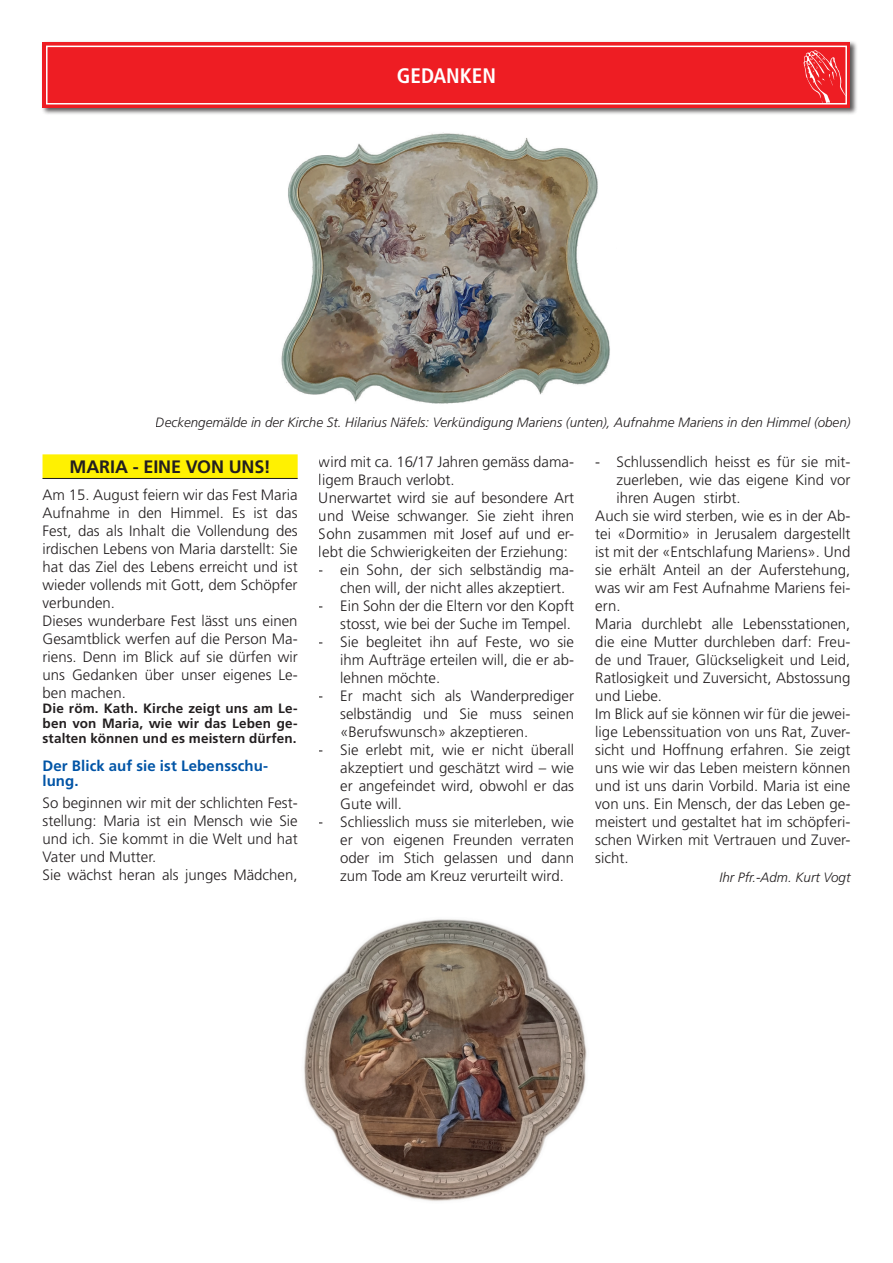
<style>
.page{position:relative;width:893px;height:1263px;background:#fff}
.page>*{position:absolute;margin:0;border:0;box-sizing:border-box;transform-origin:0 0}
.t1{font:700 condensed 21px "Frutiger LT Pro";color:#fff}
.t2{font:700 18px "Frutiger LT Pro";letter-spacing:-.005em;color:#231f20}
.t3{font:300 15px/18px "Frutiger LT Std";color:#231f20}
.t4{font:300 15px/18px "Frutiger LT Pro";color:#231f20;text-align:justify}
.t5{font:700 15px/15px "Frutiger LT Pro";letter-spacing:.005em;color:#0154a6}
.t6{font:italic 300 13.5px "Frutiger LT Pro";color:#231f20}
.t7{font:700 13.5px/15px "Frutiger LT Pro";letter-spacing:.01em;color:#231f20;text-align:justify}
.s1{font-family:"Frutiger LT Std"}
</style>
<div class="page">
<div style="left:41px;top:40px;width:817px;height:75px;background:#231f20;opacity:.75"></div>
<div style="left:43px;top:42px;width:807px;height:66px;background:#ee1d23"></div>
<div style="left:46px;top:46px;width:801px;height:58px;border:2px solid #fff"></div>
<svg style="left:804px;top:50px;width:42px;height:54px"></svg>
<div style="left:43px;top:454px;width:255px;height:24px;background:#fff101"></div>
<hr style="left:43px;top:478px;width:255px;height:1px;background:#231f20">
<img style="left:304px;top:919px;width:283px;height:282px">
<img style="left:281px;top:132px;width:329px;height:272px">
<p class="t1" style="left:397px;top:63px;width:101px">GEDANKEN</p>
<p class="t6" style="left:156px;top:415px;width:696px">Deckengemälde in der Kirche St. Hilarius Näfels: Verkündigung Mariens (unten), Aufnahme Mariens in den Himmel (oben)</p>
<p class="t2" style="left:69px;top:456px;width:203px">MARIA - EINE VON UNS!</p>
<p class="t3" style="left:43px;top:486px;width:257px">Am 15. August feiern wir das Fest Maria Aufnahme in den Himmel. Es ist das Fest, das als Inhalt die Vollendung des irdischen Lebens von Maria darstellt: Sie hat das Ziel des Lebens erreicht und ist wieder vollends mit Gott, dem Schöpfer verbunden.<br>Dieses wunderbare Fest lässt uns einen Gesamtblick werfen auf die Person Ma&shy;riens. Denn im Blick auf sie dürfen wir uns Gedanken über unser eigenes Le&shy;ben machen.</p>
<p class="t7" style="left:43px;top:701px;width:257px">Die röm. Kath. Kirche zeigt uns am Le&shy;ben von Maria, wie wir das Leben ge&shy;stalten können und es meistern dürfen.</p>
<p class="t5" style="left:43px;top:758px;width:227px">Der Blick auf sie ist Lebensschu&shy;lung.</p>
<p class="t3" style="left:43px;top:794px;width:257px">So beginnen wir mit der schlichten Fest&shy;stellung: Maria ist ein Mensch wie Sie und ich. Sie kommt in die Welt und hat Vater und Mutter.<br>Sie wächst heran als junges Mädchen,</p>
<p class="t3" style="left:319px;top:453px;width:257px">wird mit ca. 16/17 Jahren gemäss dama&shy;ligem Brauch verlobt.<br>Unerwartet wird sie auf besondere Art und Weise schwanger. Sie zieht ihren Sohn zusammen mit Josef auf und er&shy;lebt die Schwierigkeiten der Erziehung:</p>
<p class="t3" style="left:340px;top:561px;width:235px;text-indent:-21px">- ein Sohn, der sich selbständig ma&shy;chen will, der nicht alles akzeptiert.</p>
<p class="t3" style="left:319px;top:597px;width:257px;text-align:right">- Ein Sohn der die Eltern vor den Kopft stosst, wie bei der Suche im Tempel.</p>
<p class="t3" style="left:340px;top:633px;width:235px;text-align:justify;text-indent:-21px">- Sie begleitet ihn auf Feste, wo sie ihm Aufträge erteilen will, die er ab&shy;lehnen möchte.</p>
<p class="t3" style="left:340px;top:687px;width:235px;text-align:justify;text-indent:-21px">- Er macht sich als Wanderprediger selbständig und Sie muss seinen «Berufswunsch» akzeptieren.</p>
<p class="t3" style="left:340px;top:741px;width:235px;text-align:justify;text-indent:-21px">- Sie erlebt mit, wie er nicht überall akzeptiert und geschätzt wird – wie er angefeindet wird, obwohl er das Gute will.</p>
<p class="t3" style="left:340px;top:813px;width:235px;text-align:justify;text-indent:-21px">- Schliesslich muss sie miterleben, wie er von eigenen Freunden verraten oder im Stich gelassen und dann zum Tode am Kreuz verurteilt wird.</p>
<p class="t3" style="left:595px;top:453px;width:257px">- Schlussendlich heisst es für sie mit-</p>
<p class="t3" style="left:617px;top:471px;width:235px">zuerleben, wie das eigene Kind vor</p>
<p class="t3" style="left:617px;top:489px;width:125px">ihren Augen stirbt.</p>
<p class="t3" style="left:595px;top:507px;width:257px">Auch sie wird sterben, wie es in der Ab-</p>
<p class="t3" style="left:595px;top:525px;width:257px">tei «Dormitio» in Jerusalem dargestellt</p>
<p class="t3" style="left:595px;top:543px;width:257px">ist mit der «Entschlafung Mariens». Und</p>
<p class="t3" style="left:595px;top:561px;width:257px">sie erhält Anteil an der Auferstehung,</p>
<p class="t3" style="left:595px;top:579px;width:257px">was wir am Fest Aufnahme Mariens fei-</p>
<p class="t3" style="left:595px;top:597px;width:27px">ern.</p>
<p class="t4" style="left:595px;top:615px;width:257px">Maria durchlebt alle Lebensstationen, die eine Mutter durchleben darf: Freu&shy;de und Trauer, Glücks<span class="s1">eligkeit und Leid,</span></p>
<p class="t3" style="left:595px;top:669px;width:257px">Ratlosigkeit und Zuversicht, Abstossung und Liebe.<br>Im Blick auf sie können wir für die jewei&shy;lige Lebenssituation von uns Rat, Zuver&shy;sicht und Hoffnung erfahren. Sie zeigt uns wie wir das Leben meistern können und ist uns darin Vorbild. Maria ist eine von uns. Ein Mensch, der das Leben ge&shy;meistert und gestaltet hat im schöpferi&shy;schen Wirken mit Vertrauen und Zuver&shy;sicht.</p>
<p class="t6" style="left:719px;top:869px;width:133px">Ihr Pfr.-Adm. Kurt Vogt</p>
</div>
